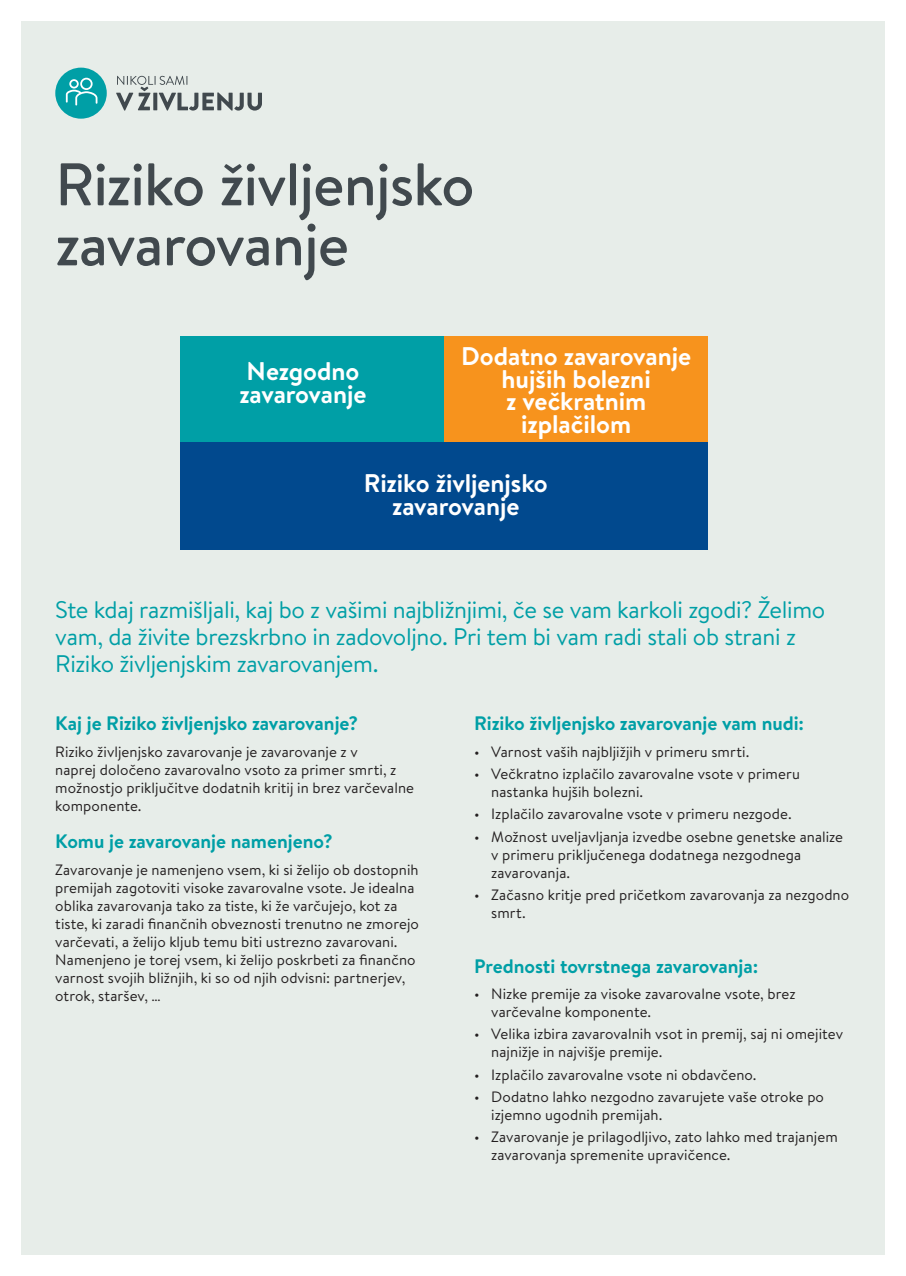
<style>
.page{position:relative;width:906px;height:1276px;background:#fff}
.page>*{position:absolute;margin:0;border:0;box-sizing:border-box;transform-origin:0 0}
.t1{font:500 60px/60px "Brandon Text";letter-spacing:-.015em;color:#41494e}
.t2{font:700 25.5px/22.5px "Brandon Text";letter-spacing:-.005em;color:#fff;text-align:center}
.t3{font:24px/27px "Brandon Text";letter-spacing:-.015em;color:#009fa6}
.Zelen_naslov_11{font:700 19.5px "Brandon Text";letter-spacing:-.005em;color:#009fa6}
.TEXT{font:15px/18px "Brandon Text";letter-spacing:.005em;color:#231f20}
</style>
<div class="page">
<div style="left:21px;top:21px;width:864px;height:1233px;background:#e7ede9"></div>
<div style="left:55px;top:68px;width:52px;height:51px;background:#009fa6;border-radius:50%"></div>
<svg style="left:66px;top:78px;width:31px;height:27px"></svg>
<svg style="left:116px;top:76px;width:146px;height:35px"></svg>
<div style="left:180px;top:336px;width:268px;height:107px;background:#009fa6"></div>
<div style="left:444px;top:336px;width:264px;height:107px;background:#f7931d"></div>
<div style="left:180px;top:442px;width:528px;height:107px;background:#01498e"></div>
<p class="t1" style="left:55px;top:153px;width:421px">Riziko življenjsko zavarovanje</p>
<p class="t2" style="left:247px;top:360px;width:114px">Nezgodno</p>
<p class="t2" style="left:239px;top:382px;width:129px">zavarovanje</p>
<p class="t2" style="left:461px;top:345px;width:231px">Dodatno zavarovanje</p>
<p class="t2" style="left:501px;top:367px;width:151px">hujših bolezni</p>
<p class="t2" style="left:506px;top:390px;width:142px">z večkratnim izplačilom</p>
<p class="t2" style="left:364px;top:471px;width:185px">Riziko življenjsko</p>
<p class="t2" style="left:392px;top:494px;width:129px">zavarovanje</p>
<p class="t3" style="left:55px;top:595px;width:771px">Ste kdaj razmišljali, kaj bo z vašimi najbližnjimi, če se vam karkoli zgodi? Želimo vam, da živite brezskrbno in zadovoljno. Pri tem bi vam radi stali ob strani z<br>Riziko življenjskim zavarovanjem.</p>
<p class="Zelen_naslov_11" style="left:55px;top:710px;width:304px">Kaj je Riziko življenjsko zavarovanje?</p>
<p class="TEXT" style="left:55px;top:742px;width:360px">Riziko življenjsko zavarovanje je zavarovanje z v<br>naprej določeno zavarovalno vsoto za primer smrti, z možnostjo priključitve dodatnih kritij in brez varčevalne komponente.</p>
<p class="Zelen_naslov_11" style="left:55px;top:828px;width:279px">Komu je zavarovanje namenjeno?</p>
<p class="TEXT" style="left:55px;top:860px;width:365px">Zavarovanje je namenjeno vsem, ki si želijo ob dostopnih premijah zagotoviti visoke zavarovalne vsote. Je idealna oblika zavarovanja tako za tiste, ki že varčujejo, kot za tiste, ki zaradi finančnih obveznosti trenutno ne zmorejo varčevati, a želijo kljub temu biti ustrezno zavarovani.<br>Namenjeno je torej vsem, ki želijo poskrbeti za finančno varnost svojih bližnjih, ki so od njih odvisni: partnerjev, otrok, staršev, …</p>
<p class="Zelen_naslov_11" style="left:474px;top:710px;width:331px">Riziko življenjsko zavarovanje vam nudi:</p>
<p class="TEXT" style="left:474px;top:742px;width:277px">• Varnost vaših najbljižjih v primeru smrti.</p>
<p class="TEXT" style="left:491px;top:764px;width:310px;text-indent:-17px">• Večkratno izplačilo zavarovalne vsote v primeru nastanka hujših bolezni.</p>
<p class="TEXT" style="left:474px;top:804px;width:319px">• Izplačilo zavarovalne vsote v primeru nezgode.</p>
<p class="TEXT" style="left:491px;top:827px;width:353px;text-indent:-17px">• Možnost uveljavljanja izvedbe osebne genetske analize v primeru priključenega dodatnega nezgodnega zavarovanja.</p>
<p class="TEXT" style="left:491px;top:885px;width:359px;text-indent:-17px">• Začasno kritje pred pričetkom zavarovanja za nezgodno smrt.</p>
<p class="Zelen_naslov_11" style="left:474px;top:952px;width:285px">Prednosti tovrstnega zavarovanja:</p>
<p class="TEXT" style="left:491px;top:984px;width:306px;text-indent:-17px">• Nizke premije za visoke zavarovalne vsote, brez varčevalne komponente.</p>
<p class="TEXT" style="left:491px;top:1024px;width:353px;text-indent:-17px">• Velika izbira zavarovalnih vsot in premij, saj ni omejitev najnižje in najvišje premije.</p>
<p class="TEXT" style="left:474px;top:1065px;width:284px">• Izplačilo zavarovalne vsote ni obdavčeno.</p>
<p class="TEXT" style="left:491px;top:1087px;width:334px;text-indent:-17px">• Dodatno lahko nezgodno zavarujete vaše otroke po izjemno ugodnih premijah.</p>
<p class="TEXT" style="left:491px;top:1127px;width:348px;text-indent:-17px">• Zavarovanje je prilagodljivo, zato lahko med trajanjem zavarovanja spremenite upravičence.</p>
</div>
